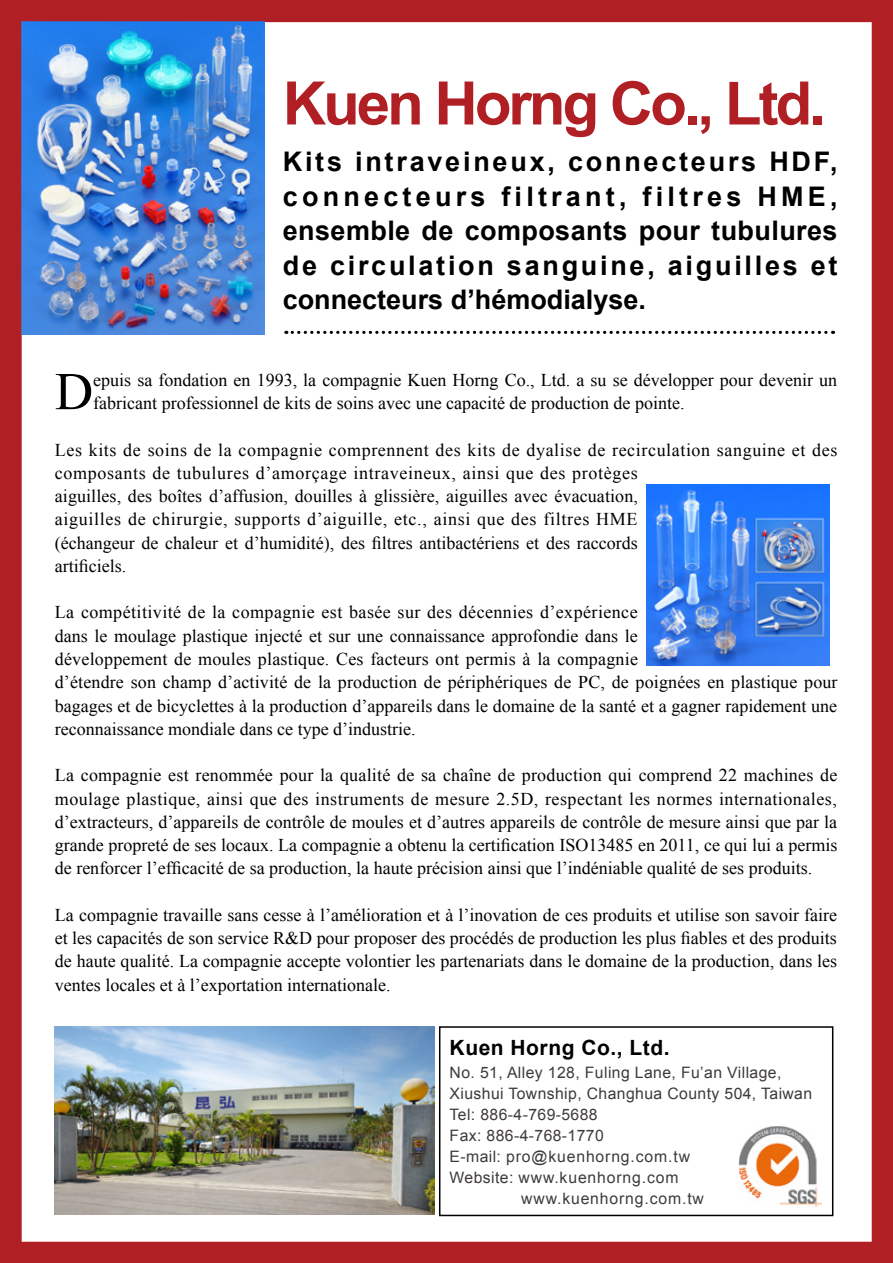
<style>
.page{position:relative;width:893px;height:1263px;background:#fff}
.page>*{position:absolute;margin:0;border:0;box-sizing:border-box;transform-origin:0 0}
.t1{font:700 60px "Arial";letter-spacing:-.05em;color:#b01f24}
.t2{font:53.1px "Times New Roman";color:#000}
.t3{font:700 27px/34.5px "Arial";letter-spacing:.05em;color:#000;text-align:justify}
.t4{font:700 21px "Arial";letter-spacing:.025em;color:#000}
.t5{font:18px/23.2px "Times New Roman";color:#000}
.t6{font:18px/23.2px "Times New Roman";letter-spacing:.035em;color:#000}
.t7{font:15.75px "Arial";letter-spacing:.025em;color:#3f3b3a}
.t8{font:15.75px "Arial";letter-spacing:.055em;color:#3f3b3a}
</style>
<div class="page">
<svg style="left:286px;top:331px;width:547px;height:3px"></svg>
<div style="left:439px;top:1026px;width:394px;height:190px;border:2px solid #000"></div>
<img style="left:22px;top:22px;width:243px;height:313px">
<img style="left:646px;top:485px;width:184px;height:180px">
<img style="left:55px;top:1026px;width:379px;height:189px">
<div style="left:0;top:0;width:893px;height:1263px;border:21px solid #b01f24"></div>
<img style="left:739px;top:1126px;width:82px;height:81px">
<h1 class="t1" style="left:283px;top:64px;width:544px">Kuen Horng Co., Ltd.</h1>
<h3 class="t3" style="left:283px;top:145px;width:556px">Kits intraveineux, connecteurs HDF, connecteurs filtrant, filtres HME, ensemble de composants pour tubulures de circulation sanguine, aiguilles et connecteurs d’hémodialyse.</h3>
<h2 class="t2" style="left:55px;top:356px;width:40px">D</h2>
<p class="t5" style="left:93px;top:368px;width:745px">epuis sa fondation en 1993, la compagnie Kuen Horng Co., Ltd. a su se développer pour devenir un fabricant professionnel de kits de soins avec une capacité de production de pointe.</p>
<p class="t6" style="left:55px;top:438px;width:784px">Les kits de soins de la compagnie comprennent des kits de dyalise de recirculation sanguine et des composants de tubulures d’amorçage intraveineux, ainsi que des protèges<br>aiguilles, des boîtes d’affusion, douilles à glissière, aiguilles avec évacuation,<br>aiguilles de chirurgie, supports d’aiguille, etc., ainsi que des filtres HME<br>(échangeur de chaleur et d’humidité), des filtres antibactériens et des raccords<br>artificiels.</p>
<p class="t5" style="left:55px;top:600px;width:784px">La compétitivité de la compagnie est basée sur des décennies d’expérience<br>dans le moulage plastique injecté et sur une connaissance approfondie dans le<br>développement de moules plastique. Ces facteurs ont permis à la compagnie<br>d’étendre son champ d’activité de la production de périphériques de PC, de poignées en plastique pour bagages et de bicyclettes à la production d’appareils dans le domaine de la santé et a gagner rapidement une reconnaissance mondiale dans ce type d’industrie.</p>
<p class="t5" style="left:55px;top:763px;width:784px;text-align:justify">La compagnie est renommée pour la qualité de sa chaîne de production qui comprend 22 machines de moulage plastique, ainsi que des instruments de mesure 2.5D, respectant les normes internationales, d’extracteurs, d’appareils de contrôle de moules et d’autres appareils de contrôle de mesure ainsi que par la grande propreté de ses locaux. La compagnie a obtenu la certification ISO13485 en 2011, ce qui lui a permis de renforcer l’efficacité de sa production, la haute précision ainsi que l’indéniable qualité de ses produits.</p>
<p class="t5" style="left:55px;top:903px;width:784px;text-align:justify">La compagnie travaille sans cesse à l’amélioration et à l’inovation de ces produits et utilise son savoir faire et les capacités de son service R&amp;D pour proposer des procédés de production les plus fiables et des produits de haute qualité. La compagnie accepte volontier les partenariats dans le domaine de la production, dans les ventes locales et à l’exportation internationale.</p>
<p class="t4" style="left:450px;top:1034px;width:221px">Kuen Horng Co., Ltd.</p>
<p class="t7" style="left:450px;top:1062px;width:333px">No. 51, Alley 128, Fuling Lane, Fu’an Village,</p>
<p class="t7" style="left:450px;top:1083px;width:364px">Xiushui Township, Changhua County 504, Taiwan</p>
<p class="t7" style="left:450px;top:1104px;width:150px">Tel: 886-4-769-5688</p>
<p class="t7" style="left:450px;top:1125px;width:156px">Fax: 886-4-768-1770</p>
<p class="t8" style="left:450px;top:1146px;width:242px">E-mail: pro@kuenhorng.com.tw</p>
<p class="t8" style="left:450px;top:1167px;width:230px">Website: www.kuenhorng.com</p>
<p class="t8" style="left:521px;top:1188px;width:184px">www.kuenhorng.com.tw</p>
</div>
